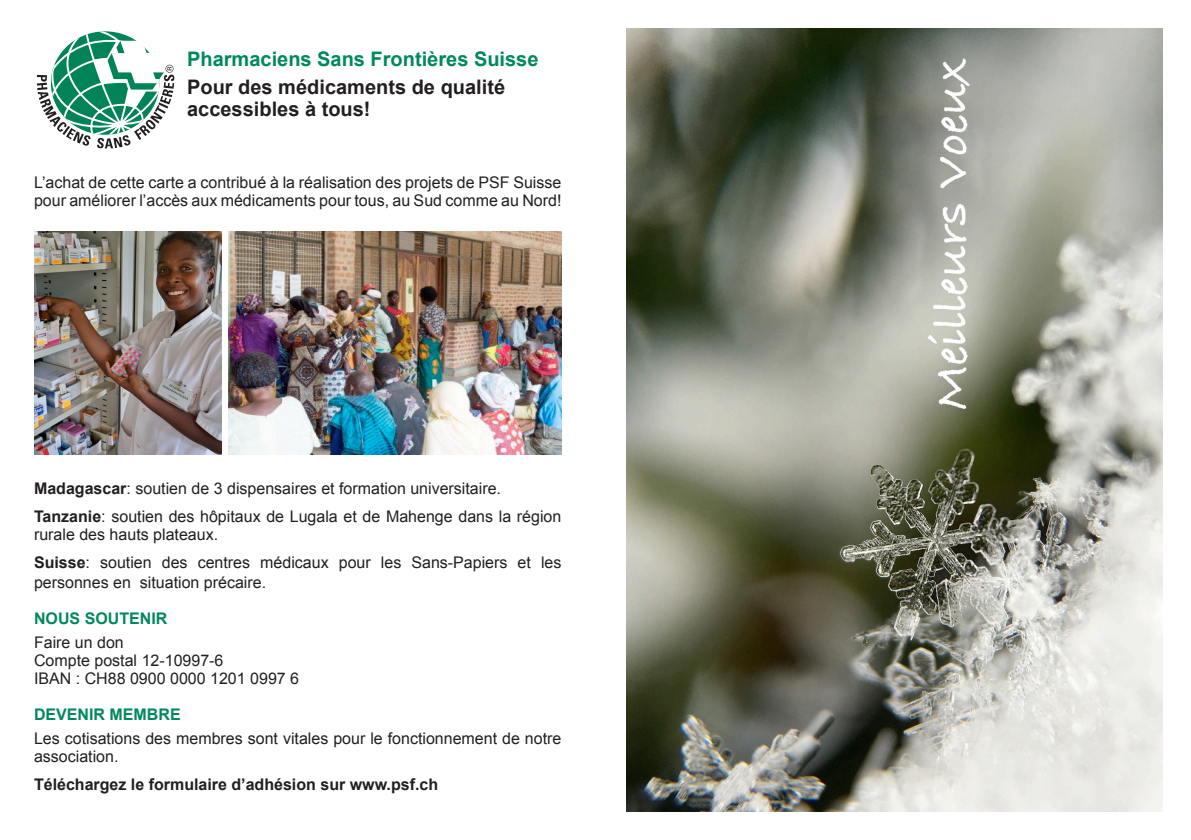
<style>
.page{position:relative;width:1191px;height:840px;background:#fff}
.page>*{position:absolute;margin:0;border:0;box-sizing:border-box;transform-origin:0 0}
.t1{font:700 20px/22px "Arial";color:#231f20}
.t2{font:700 20px "Arial";color:#00885e}
.t3{font:16px/18px "Arial";color:#231f20}
.t4{font:700 16px "Arial";color:#231f20}
.t5{font:700 16px "Arial";color:#00885e}
.s1{font-weight:700}
</style>
<div class="page">
<img style="left:626px;top:28px;width:536px;height:783px">
<svg style="left:37px;top:31px;width:137px;height:117px"></svg>
<img style="left:34px;top:231px;width:187px;height:223px">
<img style="left:228px;top:231px;width:333px;height:223px">
<p class="t2" style="left:187px;top:46px;width:353px">Pharmaciens Sans Frontières Suisse</p>
<p class="t1" style="left:187px;top:77px;width:319px">Pour des médicaments de qualité accessibles à tous!</p>
<p class="t3" style="left:34px;top:173px;width:529px">L’achat de cette carte a contribué à la réalisation des projets de PSF Suisse pour améliorer l’accès aux médicaments pour tous, au Sud comme au Nord!</p>
<p class="t3" style="left:34px;top:474px;width:529px;line-height:28px"><span class="s1">Madagascar</span>: soutien de 3 dispensaires et formation universitaire.<br><span class="s1">Tanzanie</span>: soutien des hôpitaux de Lugala et de Mahenge dans la région</p>
<p class="t3" style="left:34px;top:520px;width:529px;line-height:28px">rurale des hauts plateaux.<br><span class="s1">Suisse</span>: soutien des centres médicaux pour les Sans-Papiers et les</p>
<p class="t3" style="left:34px;top:573px;width:234px">personnes en situation précaire.</p>
<p class="t5" style="left:34px;top:607px;width:135px">NOUS SOUTENIR</p>
<p class="t3" style="left:34px;top:633px;width:267px">Faire un don<br>Compte postal 12-10997-6<br>IBAN : CH88 0900 0000 1201 0997 6</p>
<p class="t5" style="left:34px;top:703px;width:148px">DEVENIR MEMBRE</p>
<p class="t3" style="left:34px;top:729px;width:529px">Les cotisations des membres sont vitales pour le fonctionnement de notre association.</p>
<p class="t4" style="left:34px;top:773px;width:405px">Téléchargez le formulaire d’adhésion sur www.psf.ch</p>
</div>
